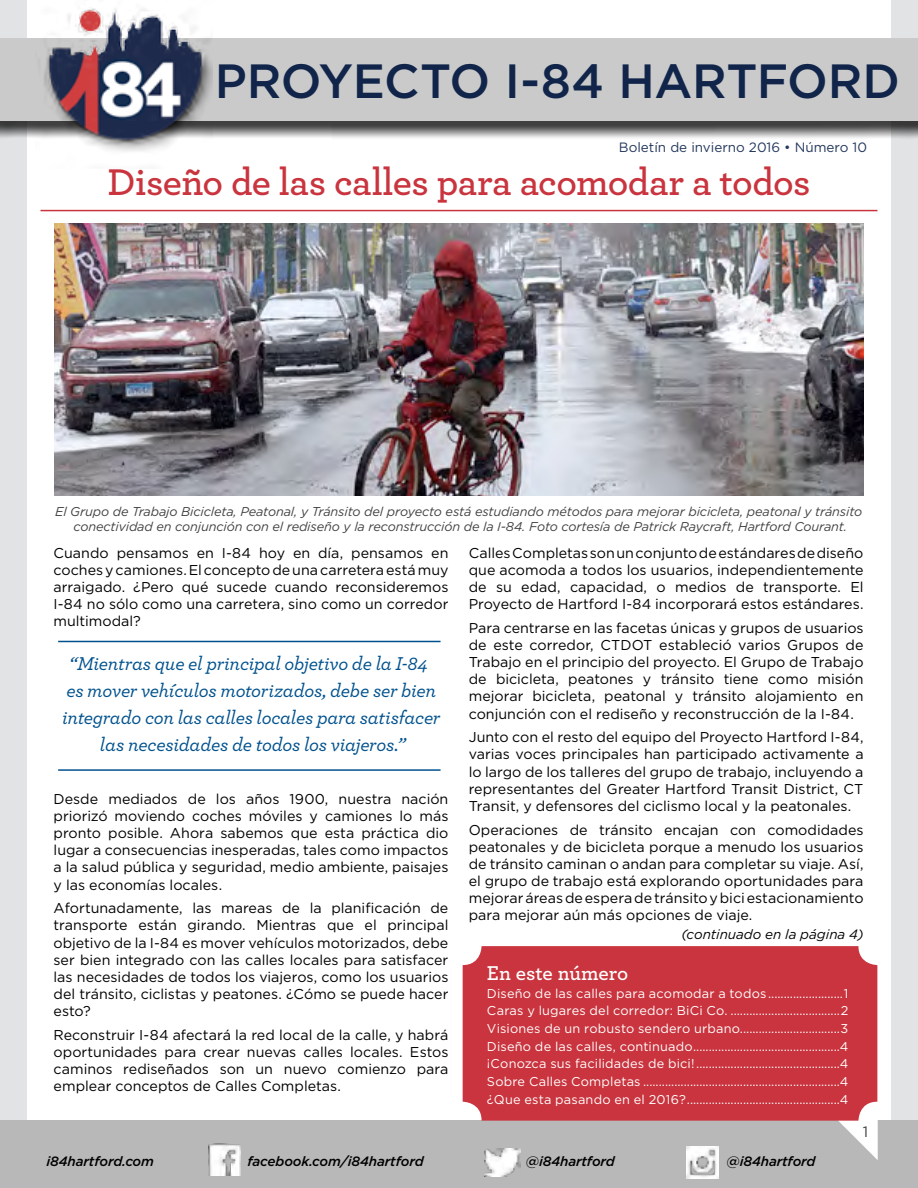
<style>
.page{position:relative;width:918px;height:1188px;background:#e1e3e4}
.page>*{position:absolute;margin:0;border:0;box-sizing:border-box;transform-origin:0 0}
.Masthead{font:500 48px "Gotham";letter-spacing:-.01em;color:#11254b}
.Header_1{font:600 39px "Archer";letter-spacing:-.015em;color:#c9343e}
.TOC_Header{font:600 21px "Archer";color:#fff}
.Pull_Quote_-_blue{font:italic 500 19.5px/27px "Archer";letter-spacing:-.015em;color:#00528e;text-align:center}
.t1{font:15px "Gotham";color:#414141}
.Body{font:14.25px/17.1px "Gotham";color:#000;text-align:justify}
.Web_Invite{font:italic 500 13.5px "Gotham";letter-spacing:-.01em;color:#000}
.t2{font:13.5px "Gotham";color:#24385d}
.t3{font:italic 13.5px "Gotham";color:#000}
.TOC_Contents{font:12.75px/17.7px "Gotham";letter-spacing:.015em;color:#fff;text-align:justify}
.Caption_-_grey{font:italic 12.75px/15px "Gotham";letter-spacing:-.01em;color:#414141;text-align:center}
</style>
<div class="page">
<div style="left:27px;top:0;width:864px;height:1121px;background:#fff"></div>
<div style="left:0;top:1120px;width:918px;height:68px;background:#b8b8b8"></div>
<svg style="left:839px;top:1120px;width:39px;height:40px"></svg>
<hr style="left:40px;top:210px;width:838px;height:1px;background:#c9343e">
<div style="left:0;top:41px;width:918px;height:99px;background:#000;opacity:.75"></div>
<div style="left:0;top:39px;width:918px;height:82px;background:#cacaca"></div>
<img style="left:36px;top:8px;width:177px;height:144px">
<hr style="left:58px;top:641px;width:383px;height:1px;background:#00528e">
<hr style="left:58px;top:769px;width:383px;height:2px;background:#00528e">
<img style="left:54px;top:224px;width:810px;height:272px">
<div style="left:463px;top:946px;width:414px;height:175px;background:#c9343e;border-radius:19px"></div>
<img style="left:208px;top:1143px;width:33px;height:33px">
<img style="left:485px;top:1148px;width:35px;height:29px">
<img style="left:687px;top:1146px;width:32px;height:32px">
<p class="Masthead" style="left:215px;top:50px;width:687px">PROYECTO I-84 HARTFORD</p>
<p class="t2" style="left:619px;top:139px;width:250px">Boletín de invierno 2016 • Número 10</p>
<p class="Header_1" style="left:107px;top:153px;width:705px">Diseño de las calles para acomodar a todos</p>
<p class="Caption_-_grey" style="left:55px;top:503px;width:809px">El Grupo de Trabajo Bicicleta, Peatonal, y Tránsito del proyecto está estudiando métodos para mejorar bicicleta, peatonal y tránsito conectividad en conjunción con el rediseño y la reconstrucción de la I-84. Foto cortesía de Patrick Raycraft, Hartford Courant.</p>
<p class="Body" style="left:54px;top:544px;width:396px">Cuando pensamos en I-84 hoy en día, pensamos en coches y camiones. El concepto de una carretera está muy arraigado. ¿Pero qué sucede cuando reconsideremos I-84 no sólo como una carretera, sino como un corredor multimodal?</p>
<p class="Pull_Quote_-_blue" style="left:62px;top:649px;width:380px">“Mientras que el principal objetivo de la I-84 es mover vehículos motorizados, debe ser bien integrado con las calles locales para satisfacer las necesidades de todos los viajeros.”</p>
<p class="Body" style="left:54px;top:790px;width:396px">Desde mediados de los años 1900, nuestra nación priorizó moviendo coches móviles y camiones lo más pronto posible. Ahora sabemos que esta práctica dio lugar a consecuencias inesperadas, tales como impactos a la salud pública y seguridad, medio ambiente, paisajes y las economías locales.</p>
<p class="Body" style="left:54px;top:899px;width:396px">Afortunadamente, las mareas de la planificación de transporte están girando. Mientras que el principal objetivo de la I-84 es mover vehículos motorizados, debe ser bien integrado con las calles locales para satisfacer las necesidades de todos los viajeros, como los usuarios del tránsito, ciclistas y peatones. ¿Cómo se puede hacer esto?</p>
<p class="Body" style="left:54px;top:1026px;width:396px">Reconstruir I-84 afectará la red local de la calle, y habrá oportunidades para crear nuevas calles locales. Estos caminos rediseñados son un nuevo comienzo para emplear conceptos de Calles Completas.</p>
<p class="Body" style="left:469px;top:544px;width:396px">Calles Completas son un conjunto de estándares de diseño que acomoda a todos los usuarios, independientemente de su edad, capacidad, o medios de transporte. El Proyecto de Hartford I-84 incorporará estos estándares.</p>
<p class="Body" style="left:469px;top:619px;width:396px">Para centrarse en las facetas únicas y grupos de usuarios de este corredor, CTDOT estableció varios Grupos de Trabajo en el principio del proyecto. El Grupo de Trabajo de bicicleta, peatones y tránsito tiene como misión mejorar bicicleta, peatonal y tránsito alojamiento en conjunción con el rediseño y reconstrucción de la I-84.</p>
<p class="Body" style="left:469px;top:728px;width:396px">Junto con el resto del equipo del Proyecto Hartford I-84, varias voces principales han participado activamente a lo largo de los talleres del grupo de trabajo, incluyendo a representantes del Greater Hartford Transit District, CT Transit, y defensores del ciclismo local y la peatonales.</p>
<p class="Body" style="left:469px;top:821px;width:396px">Operaciones de tránsito encajan con comodidades peatonales y de bicicleta porque a menudo los usuarios de tránsito caminan o andan para completar su viaje. Así, el grupo de trabajo está explorando oportunidades para mejorar áreas de espera de tránsito y bici estacionamiento para mejorar aún más opciones de viaje.</p>
<p class="t3" style="left:682px;top:926px;width:184px">(continuado en la página 4)</p>
<p class="TOC_Header" style="left:487px;top:957px;width:143px">En este número</p>
<p class="TOC_Contents" style="left:487px;top:984px;width:363px">Diseño de las calles para acomodar a todos ........................1<br>Caras y lugares del corredor: BiCi Co. ...................................2<br>Visiones de un robusto sendero urbano................................3<br>Diseño de las calles, continuado...............................................4</p>
<p class="TOC_Contents" style="left:487px;top:1055px;width:363px">¡Conozca sus facilidades de bici!..............................................4<br>Sobre Calles Completas ...............................................................4</p>
<p class="TOC_Contents" style="left:487px;top:1090px;width:363px">¿Que esta pasando en el 2016?.................................................4</p>
<p class="t1" style="left:863px;top:1122px;width:7px">1</p>
<p class="Web_Invite" style="left:46px;top:1153px;width:109px">i84hartford.com</p>
<p class="Web_Invite" style="left:248px;top:1153px;width:178px">facebook.com/i84hartford</p>
<p class="Web_Invite" style="left:526px;top:1153px;width:91px">@i84hartford</p>
<p class="Web_Invite" style="left:727px;top:1153px;width:91px">@i84hartford</p>
</div>
